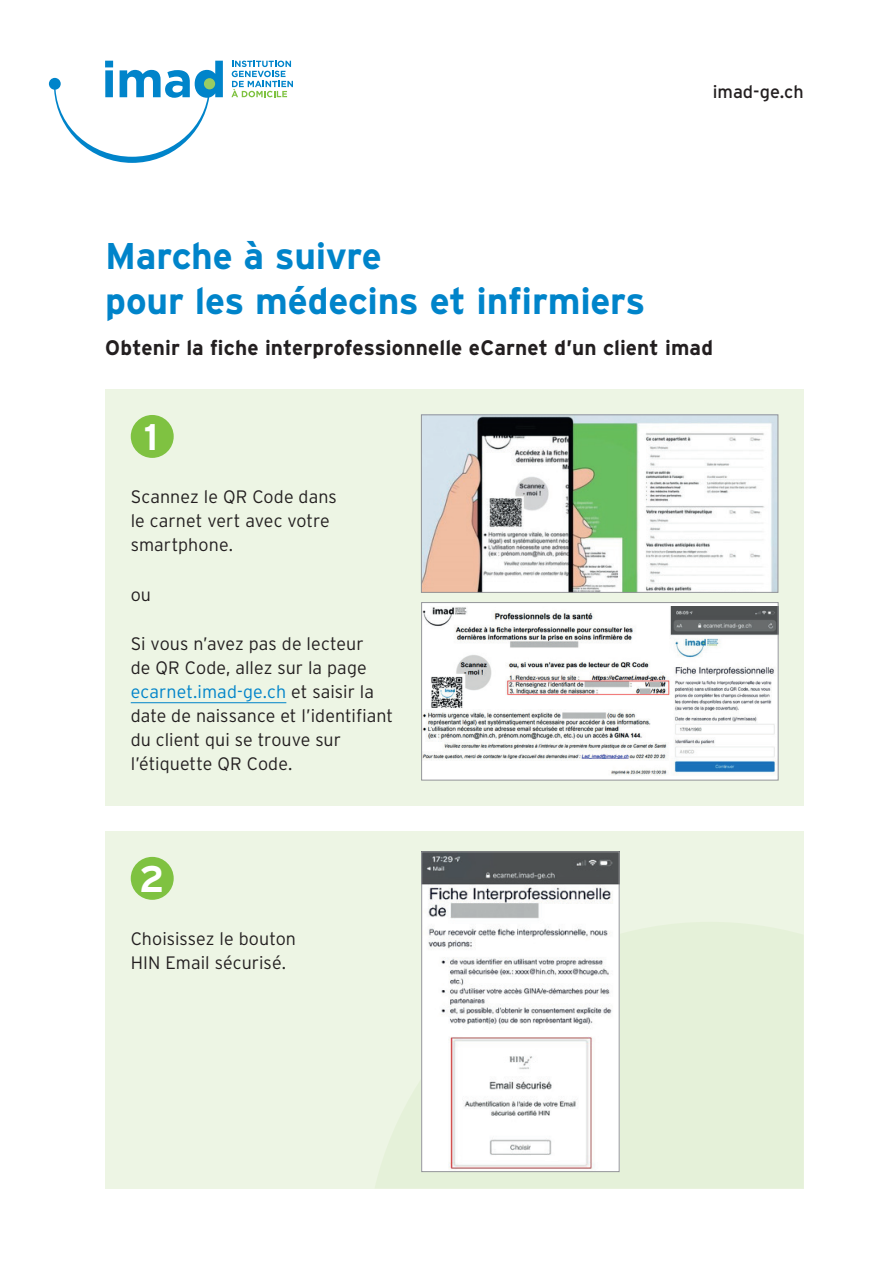
<style>
.page{position:relative;width:893px;height:1263px;background:#fff}
.page>*{position:absolute;margin:0;border:0;box-sizing:border-box;transform-origin:0 0}
.t1{font:700 37.2px/44.5px "Interstate";letter-spacing:-.005em;color:#0084ca}
.t2{font:700 37.05px "Interstate";color:#fff}
.t3{font:700 21px "Interstate";letter-spacing:.005em;color:#231f20}
.t4{font:300 18px/24px "Interstate";letter-spacing:.005em;color:#231f20}
.t5{font:18px "Interstate";letter-spacing:-.005em;color:#231f20}
.s1{color:#0084ca}
</style>
<div class="page">
<svg style="left:231px;top:61px;width:62px;height:36px"></svg>
<svg style="left:49px;top:61px;width:174px;height:102px"></svg>
<div style="left:204px;top:78px;width:11px;height:11px;background:#98cc63;border-radius:50%"></div>
<div style="left:105px;top:389px;width:699px;height:417px;background:#edf5e4"></div>
<hr style="left:131px;top:702px;width:155px;height:1px;background:#0084ca">
<div style="left:131px;top:415px;width:43px;height:43px;background:#7fc241;border-radius:50%"></div>
<div style="left:105px;top:831px;width:699px;height:357px;background:#edf5e4"></div>
<div style="left:131px;top:857px;width:43px;height:43px;background:#7fc241;border-radius:50%"></div>
<img style="left:423px;top:417px;width:353px;height:174px">
<div style="left:421px;top:415px;width:357px;height:178px;border:1px solid #939598"></div>
<div style="left:422px;top:602px;width:356px;height:178px;background:#fff"></div>
<img style="left:423px;top:607px;width:353px;height:169px">
<div style="left:421px;top:602px;width:357px;height:178px;border:1px solid #939598"></div>
<svg style="left:375px;top:922px;width:428px;height:266px;fill:#e5f1d9"></svg>
<img style="left:423px;top:853px;width:194px;height:317px">
<div style="left:421px;top:851px;width:198px;height:321px;border:1px solid #939598"></div>
<p class="t5" style="left:713px;top:81px;width:92px">imad-ge.ch</p>
<h1 class="t1" style="left:105px;top:233px;width:542px">Marche à suivre<br>pour les médecins et infirmiers</h1>
<p class="t3" style="left:105px;top:335px;width:609px">Obtenir la fiche interprofessionnelle eCarnet d’un client imad</p>
<h2 class="t2" style="left:144px;top:415px;width:16px">1</h2>
<p class="t4" style="left:131px;top:485px;width:208px">Scannez le QR Code dans le carnet vert avec votre smartphone.</p>
<p class="t4" style="left:131px;top:582px;width:22px">ou</p>
<p class="t4" style="left:131px;top:632px;width:264px">Si vous n’avez pas de lecteur<br>de QR Code, allez sur la page <span class="s1">ecarnet.imad-ge.ch</span> et saisir la date de naissance et l’identifiant du client qui se trouve sur l’étiquette QR Code.</p>
<h2 class="t2" style="left:139px;top:856px;width:27px">2</h2>
<p class="t4" style="left:131px;top:926px;width:167px">Choisissez le bouton<br>HIN Email sécurisé.</p>
</div>
